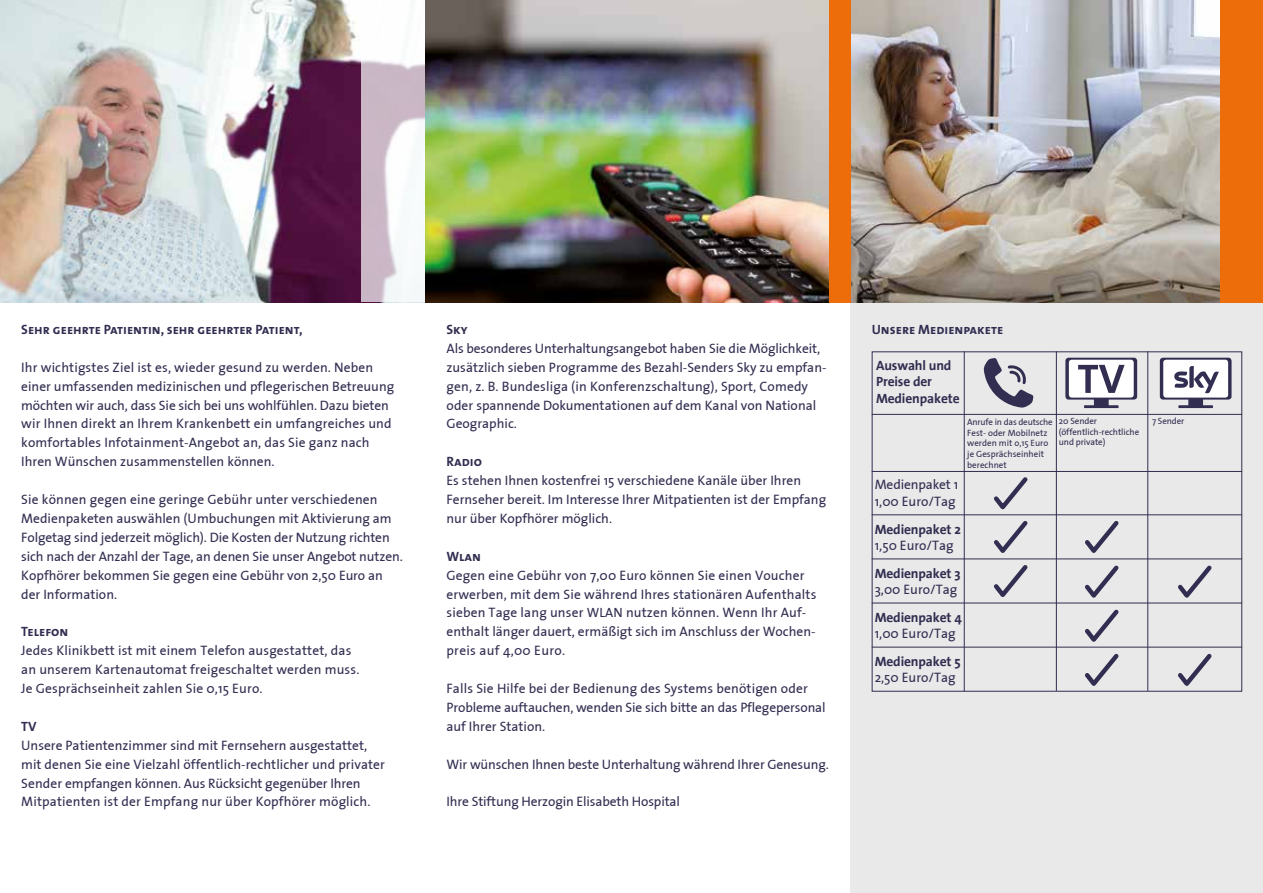
<style>
.page{position:relative;width:1263px;height:893px;background:#fff}
.page>*{position:absolute;margin:0;border:0;box-sizing:border-box;transform-origin:0 0}
.t1{font:13.5px/18.9px "The Sans Plain";color:#312e51}
.t2{font:13.5px "The Sans Bold Caps";color:#312e51}
.t3{font:700 13.5px/16.2px "The Sans";letter-spacing:-.01em;color:#312e51}
.t4{font:9px/10.8px "The Sans Plain";letter-spacing:-.01em;color:#312e51}
.s1{font-size:13.2px}
</style>
<div class="page">
<div style="left:850px;top:0;width:413px;height:893px;background:#e9e9e9"></div>
<img style="left:0;top:0;width:1220px;height:302px">
<div style="left:1220px;top:0;width:43px;height:302px;background:#ed6d0a"></div>
<div style="left:829px;top:0;width:21px;height:302px;background:#ed6d0a"></div>
<svg style="left:362px;top:0;width:63px;height:302px"></svg>
<div style="left:872px;top:351px;width:370px;height:341px;border:1px solid #312e51"></div>
<hr style="left:964px;top:351px;width:1px;height:340px;background:#312e51">
<hr style="left:1056px;top:351px;width:1px;height:340px;background:#312e51">
<hr style="left:1147px;top:351px;width:1px;height:340px;background:#312e51">
<svg style="left:983px;top:358px;width:50px;height:50px"></svg>
<svg style="left:1065px;top:358px;width:72px;height:50px;background:#b6b5c1"></svg>
<hr style="left:872px;top:414px;width:370px;height:1px;background:#312e51">
<hr style="left:872px;top:471px;width:370px;height:1px;background:#312e51">
<hr style="left:872px;top:514px;width:370px;height:1px;background:#312e51">
<hr style="left:872px;top:558px;width:370px;height:1px;background:#312e51">
<hr style="left:872px;top:603px;width:370px;height:1px;background:#312e51">
<hr style="left:872px;top:647px;width:370px;height:1px;background:#312e51">
<svg style="left:1160px;top:358px;width:71px;height:50px;background:#bab9c4"></svg>
<svg style="left:1174px;top:653px;width:42px;height:38px"></svg>
<svg style="left:1174px;top:565px;width:42px;height:38px"></svg>
<svg style="left:1081px;top:521px;width:41px;height:170px"></svg>
<svg style="left:990px;top:477px;width:41px;height:120px"></svg>
<p class="t2" style="left:21px;top:318px;width:283px">Sehr geehrte Patientin, sehr geehrter Patient,</p>
<p class="t1" style="left:21px;top:357px;width:375px">Ihr wichtigstes Ziel ist es, wieder gesund zu werden. Neben einer umfassenden medizinischen und pflegerischen Betreuung möchten wir auch, dass Sie sich bei uns wohlfühlen. Dazu bieten wir Ihnen direkt an Ihrem Krankenbett ein umfangreiches und komfortables Infotainment-Angebot an, das Sie ganz nach Ihren Wünschen zusammenstellen können.</p>
<p class="t1" style="left:21px;top:490px;width:383px">Sie können gegen eine geringe Gebühr unter verschiedenen Medienpaketen auswählen (Umbuchungen mit Aktivierung am Folgetag sind jederzeit möglich). Die Kosten der Nutzung richten sich nach der Anzahl der Tage, an denen Sie unser Angebot nutzen.<br>Kopfhörer bekommen Sie gegen eine Gebühr von 2,50 Euro an der Information.</p>
<p class="t2" style="left:21px;top:620px;width:49px">Telefon</p>
<p class="t1" style="left:21px;top:641px;width:340px">Jedes Klinikbett ist mit einem Telefon ausgestattet, das an unserem Kartenautomat freigeschaltet werden muss.<br>Je Gesprächseinheit zahlen Sie 0,15 Euro.</p>
<p class="t2" style="left:21px;top:715px;width:17px">TV</p>
<p class="t1" style="left:21px;top:735px;width:365px">Unsere Patientenzimmer sind mit Fernsehern ausgestattet, mit denen Sie eine Vielzahl öffentlich-rechtlicher und privater Sender empfangen können. Aus Rücksicht gegenüber Ihren Mitpatienten ist der Empfang nur über Kopfhörer möglich.</p>
<p class="t2" style="left:446px;top:318px;width:23px">Sky</p>
<p class="t1" style="left:446px;top:338px;width:382px">Als besonderes Unterhaltungsangebot haben Sie die Möglichkeit, zusätzlich sieben Programme des Bezahl-Senders Sky zu empfan&shy;gen, z. B. Bundesliga (in Konferenzschaltung), Sport, Comedy oder spannende Dokumentationen auf dem Kanal von National Geographic.</p>
<p class="t2" style="left:446px;top:450px;width:37px">Radio</p>
<p class="t1" style="left:446px;top:471px;width:381px">Es stehen Ihnen kostenfrei 15 verschiedene Kanäle über Ihren<br>Fernseher bereit. Im Interesse Ihrer Mitpatienten ist der Empfang nur über Kopfhörer möglich.</p>
<p class="t2" style="left:446px;top:545px;width:36px">Wlan</p>
<p class="t1" style="left:446px;top:565px;width:371px">Gegen eine Gebühr von 7,00 Euro können Sie einen Voucher erwerben, mit dem Sie während Ihres stationären Aufenthalts sieben Tage lang unser <span class="s1">WLAN</span> nutzen können. Wenn Ihr Auf&shy;enthalt länger dauert, ermäßigt sich im Anschluss der Wochen&shy;preis auf 4,00 Euro.</p>
<p class="t1" style="left:446px;top:679px;width:381px">Falls Sie Hilfe bei der Bedienung des Systems benötigen oder<br>Probleme auftauchen, wenden Sie sich bitte an das Pflegepersonal auf Ihrer Station.</p>
<p class="t1" style="left:446px;top:754px;width:384px">Wir wünschen Ihnen beste Unterhaltung während Ihrer Genesung.</p>
<p class="t1" style="left:446px;top:792px;width:235px">Ihre Stiftung Herzogin Elisabeth Hospital</p>
<p class="t2" style="left:872px;top:318px;width:133px">Unsere Medienpakete</p>
<p class="t3" style="left:876px;top:357px;width:85px">Auswahl und<br>Preise der<br>Medienpakete</p>
<p class="t4" style="left:967px;top:416px;width:87px">Anrufe in das deutsche<br>Fest- oder Mobilnetz werden mit o,15 Euro je Gesprächseinheit berechnet</p>
<p class="t1" style="left:875px;top:476px;width:85px;line-height:16.2px">Medienpaket 1<br>1,00 Euro/Tag</p>
<p class="t3" style="left:875px;top:521px;width:88px">Medienpaket 2</p>
<p class="t1" style="left:875px;top:535px;width:81px">1,50 Euro/Tag</p>
<p class="t3" style="left:875px;top:565px;width:87px">Medienpaket 3</p>
<p class="t1" style="left:875px;top:579px;width:84px">3,00 Euro/Tag</p>
<p class="t3" style="left:875px;top:609px;width:89px">Medienpaket 4</p>
<p class="t1" style="left:875px;top:623px;width:82px">1,00 Euro/Tag</p>
<p class="t3" style="left:875px;top:653px;width:87px">Medienpaket 5</p>
<p class="t1" style="left:875px;top:668px;width:82px">2,50 Euro/Tag</p>
<p class="t4" style="left:1059px;top:415px;width:82px">20 Sender (öffentlich-rechtliche und private)</p>
<p class="t4" style="left:1152px;top:415px;width:34px">7 Sender</p>
</div>
